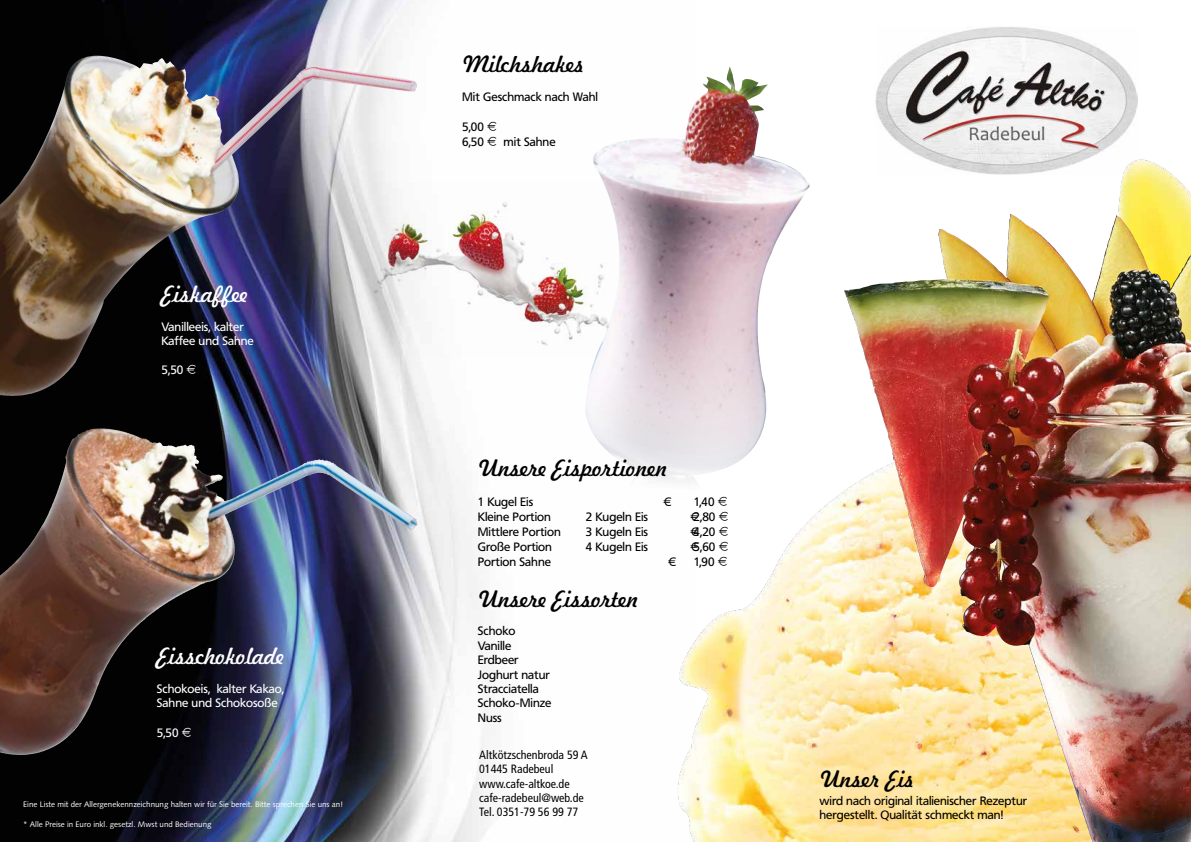
<style>
.page{position:relative;width:1191px;height:842px;background:#fff}
.page>*{position:absolute;margin:0;border:0;box-sizing:border-box;transform-origin:0 0}
.t1{font:22px "Freehand 521 BT Regular C";color:#000}
.t2{font:22px "Freehand 521 BT Regular C";color:#fff}
.t3{font:12px/14.4px "Frutiger BQ";color:#000}
.t4{font:condensed 12px/14.4px "Frutiger";color:#000}
.t5{font:12px/14.4px "Frutiger BQ";color:#fff}
.t6{font:8px "Syntax";color:#fff}
</style>
<div class="page">
<img style="left:0;top:0;width:497px;height:842px">
<img style="left:875px;top:27px;width:262px;height:84px">
<img style="left:678px;top:111px;width:513px;height:731px">
<img style="left:420px;top:183px;width:142px;height:174px">
<img style="left:562px;top:66px;width:247px;height:546px">
<img style="left:67px;top:428px;width:33px;height:26px">
<img style="left:0;top:56px;width:420px;height:342px">
<img style="left:843px;top:214px;width:348px;height:628px">
<h1 class="t2" style="left:162px;top:279px;width:88px">Eiskaffee</h1>
<p class="t5" style="left:162px;top:319px;width:94px">Vanilleeis, kalter<br>Kaffee und Sahne</p>
<p class="t5" style="left:162px;top:363px;width:36px">5,50 <sup>E</sup></p>
<h1 class="t2" style="left:157px;top:641px;width:129px">Eisschokolade</h1>
<p class="t5" style="left:157px;top:681px;width:129px">Schokoeis, kalter Kakao,<br>Sahne und Schokosoße</p>
<p class="t5" style="left:157px;top:725px;width:36px">5,50 <sup>E</sup></p>
<p class="t6" style="left:23px;top:800px;width:321px">Eine Liste mit der Allergenekennzeichnung halten wir für Sie bereit. Bitte sprechen Sie uns an!</p>
<p class="t6" style="left:23px;top:819px;width:190px">* Alle Preise in Euro inkl. gesetzl. Mwst und Bedienung</p>
<h1 class="t1" style="left:462px;top:50px;width:124px">Milchshakes</h1>
<p class="t3" style="left:462px;top:90px;width:137px">Mit Geschmack nach Wahl</p>
<p class="t3" style="left:462px;top:119px;width:95px;line-height:15px">5,00 <sup>E<br></sup>6,50 <sup>E</sup> mit Sahne</p>
<h1 class="t1" style="left:478px;top:454px;width:191px">Unsere Eisportionen</h1>
<p class="t3" style="left:478px;top:494px;width:57px">1 Kugel Eis</p>
<p class="t3" style="left:663px;top:494px;width:5px">€</p>
<p class="t3" style="left:694px;top:494px;width:35px">1,40 <sup>E</sup></p>
<p class="t3" style="left:478px;top:509px;width:75px">Kleine Portion</p>
<p class="t3" style="left:586px;top:509px;width:64px">2 Kugeln Eis</p>
<p class="t3" style="left:690px;top:509px;width:39px">€2,80 <sup>E</sup></p>
<p class="t3" style="left:478px;top:524px;width:84px">Mittlere Portion</p>
<p class="t3" style="left:586px;top:524px;width:64px">3 Kugeln Eis</p>
<p class="t3" style="left:690px;top:524px;width:39px">€4,20 <sup>E</sup></p>
<p class="t3" style="left:478px;top:539px;width:76px">Große Portion</p>
<p class="t3" style="left:586px;top:539px;width:64px">4 Kugeln Eis</p>
<p class="t3" style="left:690px;top:539px;width:39px">€5,60 <sup>E</sup></p>
<p class="t3" style="left:478px;top:554px;width:75px">Portion Sahne</p>
<p class="t3" style="left:668px;top:554px;width:5px">€</p>
<p class="t3" style="left:694px;top:554px;width:35px">1,90 <sup>E</sup></p>
<h1 class="t1" style="left:478px;top:584px;width:162px">Unsere Eissorten</h1>
<p class="t3" style="left:478px;top:624px;width:75px">Schoko<br>Vanille<br>Erdbeer<br>Joghurt natur<br>Stracciatella<br>Schoko-Minze<br>Nuss</p>
<p class="t4" style="left:479px;top:747px;width:110px">Altkötzschenbroda 59 A<br>01445 Radebeul www.cafe-altkoe.de cafe-radebeul@web.de<br>Tel. 0351-79 56 99 77</p>
<h1 class="t1" style="left:819px;top:764px;width:97px">Unser Eis</h1>
<p class="t3" style="left:819px;top:793px;width:209px">wird nach original italienischer Rezeptur hergestellt. Qualität schmeckt man!</p>
</div>
